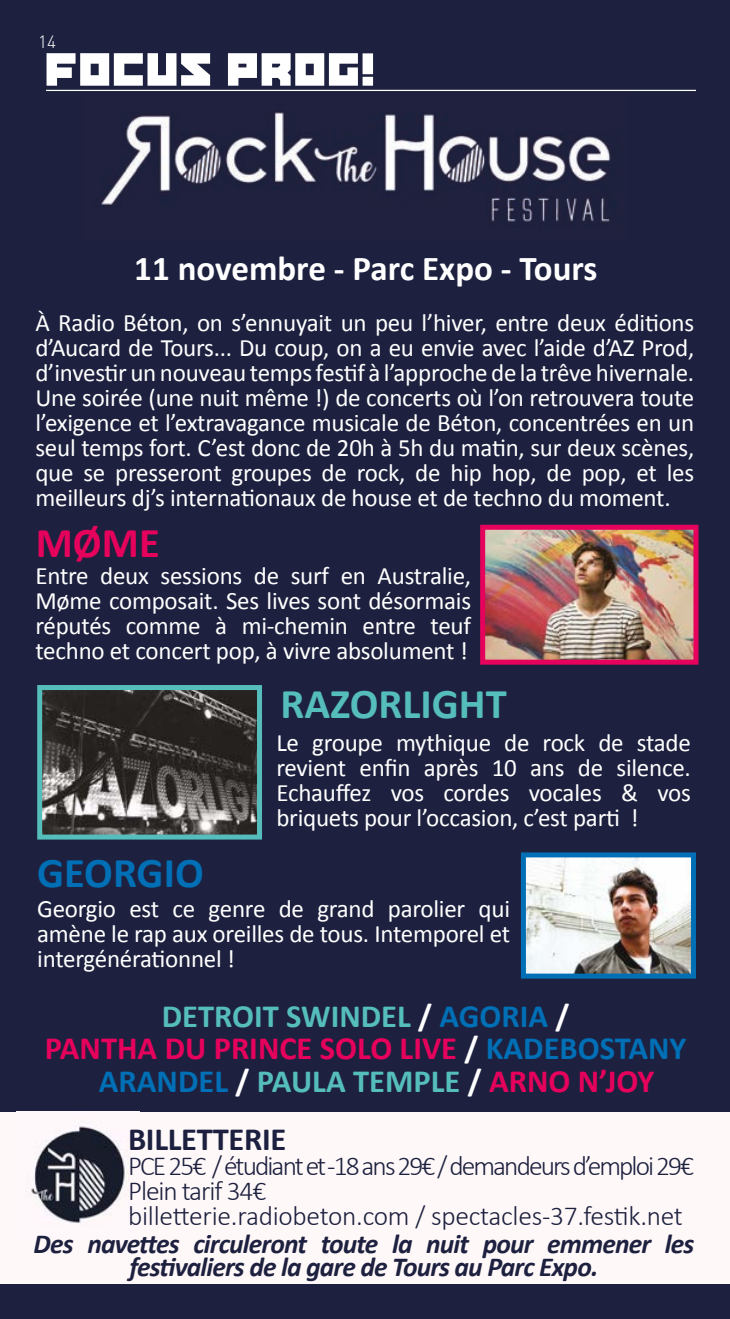
<style>
.page{position:relative;width:730px;height:1319px;background:#fff}
.page>*{position:absolute;margin:0;border:0;box-sizing:border-box;transform-origin:0 0}
.t1{font:50px "East Bloc ICG Closed";color:#fff}
.t2{font:700 42.5px "Calibri";color:#55bdbc}
.t3{font:700 42.5px "Calibri";color:#006fb5}
.t4{font:700 42.5px "Calibri";color:#e6025c}
.t5{font:700 35px "Calibri";color:#fff}
.t6{font:700 32.5px "Calibri";color:#55bdbc}
.t7{font:700 32.5px "Calibri";color:#e6025c}
.t8{font:700 32.5px "Calibri";letter-spacing:-.01em;color:#1d213f}
.t9{font:300 27.5px/25px "Calibri";letter-spacing:-.04em;color:#1d213f}
.t10{font:italic 700 27.5px/22.5px "Calibri";letter-spacing:-.03em;color:#1d213f;text-align:center}
.t11{font:25px/25px "Calibri";letter-spacing:-.01em;color:#fff;text-align:justify}
.t12{font:300 17.5px "DIN";color:#fff}
.s1{font-size:42.5px}
.s2{color:#fff}
.s3{color:#006fb5}
.s4{color:#e6025c}
</style>
<div class="page">
<div style="left:0;top:0;width:730px;height:1318px;background:#1d213f"></div>
<hr style="left:46px;top:90px;width:650px;height:1px;background:#fff">
<img style="left:101px;top:112px;width:510px;height:111px">
<img style="left:527px;top:858px;width:163px;height:114px">
<div style="left:521px;top:852px;width:175px;height:126px;border:5px solid #006fb5"></div>
<img style="left:486px;top:530px;width:206px;height:128px">
<div style="left:480px;top:524px;width:218px;height:140px;border:5px solid #e6025c"></div>
<img style="left:43px;top:691px;width:213px;height:142px">
<div style="left:37px;top:685px;width:225px;height:154px;border:5px solid #55bdbc"></div>
<div style="left:0;top:1111px;width:730px;height:172px;background:#fef8f8"></div>
<img style="left:26px;top:1126px;width:102px;height:98px">
<p class="t12" style="left:38px;top:31px;width:19px">14</p>
<h1 class="t1" style="left:44px;top:34px;width:333px">FOCUS PROG<span class="s1">!</span></h1>
<h3 class="t5" style="left:134px;top:246px;width:465px">11 novembre - Parc Expo - Tours</h3>
<p class="t11" style="left:35px;top:310px;width:660px">À Radio Béton, on s’ennuyait un peu l’hiver, entre deux éditions d’Aucard de Tours... Du coup, on a eu envie avec l’aide d’AZ Prod, d’investir un nouveau temps festif à l’approche de la trêve hivernale.<br>Une soirée (une nuit même !) de concerts où l’on retrouvera toute l’exigence et l’extravagance musicale de Béton, concentrées en un seul temps fort. C’est donc de 20h à 5h du matin, sur deux scènes, que se presseront groupes de rock, de hip hop, de pop, et les meilleurs dj’s internationaux de house et de techno du moment.</p>
<h2 class="t4" style="left:36px;top:515px;width:125px">MØME</h2>
<p class="t11" style="left:35px;top:563px;width:437px">Entre deux sessions de surf en Australie, Møme composait. Ses lives sont désormais réputés comme à mi-chemin entre teuf techno et concert pop, à vivre absolument !</p>
<h2 class="t2" style="left:280px;top:676px;width:228px">RAZORLIGHT</h2>
<h2 class="t3" style="left:37px;top:845px;width:168px">GEORGIO</h2>
<p class="t11" style="left:276px;top:730px;width:416px">Le groupe mythique de rock de stade revient enfin après 10 ans de silence.<br>Echauffez vos cordes vocales &amp; vos briquets pour l’occasion, c’est parti !</p>
<p class="t11" style="left:37px;top:895px;width:474px">Georgio est ce genre de grand parolier qui amène le rap aux oreilles de tous. Intemporel et intergénérationnel !</p>
<h3 class="t6" style="left:162px;top:994px;width:409px">DETROIT SWINDEL <span class="s2">/</span> <span class="s3">AGORIA</span> <span class="s2">/</span></h3>
<h3 class="t7" style="left:45px;top:1027px;width:643px">PANTHA DU PRINCE SOLO LIVE <span class="s2">/</span> <span class="s3">KADEBOSTANY</span></h3>
<h3 class="t6" style="left:99px;top:1059px;width:557px"><span class="s3">ARANDEL</span> <span class="s2">/</span> PAULA TEMPLE <span class="s2">/</span> <span class="s4">ARNO N’JOY</span></h3>
<h3 class="t8" style="left:128px;top:1118px;width:160px">BILLETTERIE</h3>
<p class="t9" style="left:128px;top:1152px;width:567px">PCE 25€ / étudiant et -18 ans 29€ / demandeurs d’emploi 29€<br>Plein tarif 34€<br>billetterie.radiobeton.com / spectacles-37.festik.net</p>
<p class="t10" style="left:34px;top:1232px;width:662px">Des navettes circuleront toute la nuit pour emmener les festivaliers de la gare de Tours au Parc Expo.</p>
</div>
